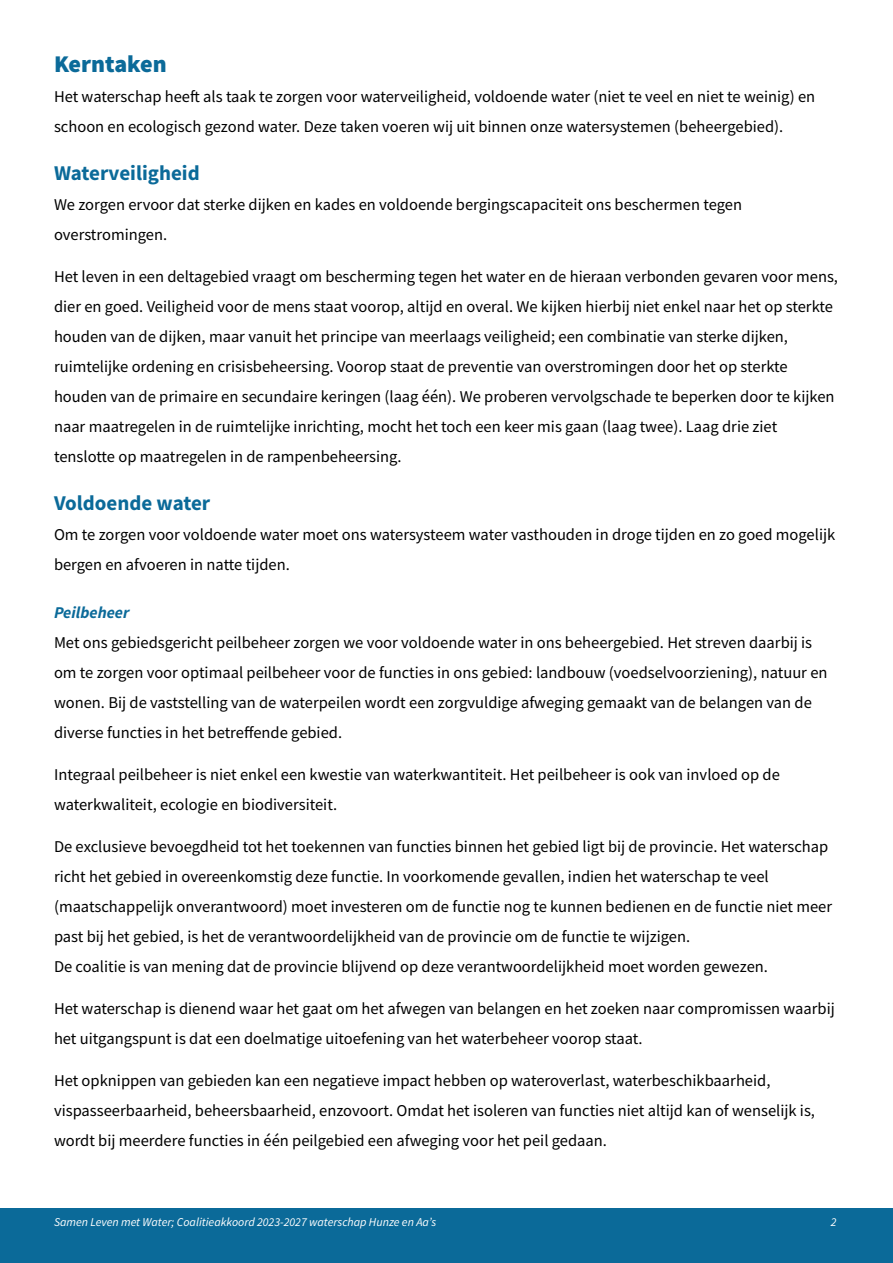
<style>
.page{position:relative;width:893px;height:1263px;background:#fff}
.page>*{position:absolute;margin:0;border:0;box-sizing:border-box;transform-origin:0 0}
.t1{font:900 24px "Source Sans Pro";color:#0b6a99}
.t2{font:700 21px "Source Sans Pro";color:#0b6a99}
.t3{font:16.5px/30px "Source Sans Pro";color:#000}
.t4{font:italic 700 16.5px "Source Sans Pro";color:#0b6a99}
.t5{font:italic 12px "Source Sans Pro";color:#fff}
</style>
<div class="page">
<div style="left:0;top:1209px;width:893px;height:54px;background:#0b6a99"></div>
<h1 class="t1" style="left:54px;top:47px;width:114px">Kerntaken</h1>
<p class="t3" style="left:54px;top:81px;width:763px">Het waterschap heeft als taak te zorgen voor waterveiligheid, voldoende water (niet te veel en niet te weinig) en schoon en ecologisch gezond water. Deze taken voeren wij uit binnen onze watersystemen (beheergebied).</p>
<p class="t2" style="left:54px;top:159px;width:147px">Waterveiligheid</p>
<p class="t3" style="left:54px;top:189px;width:690px">We zorgen ervoor dat sterke dijken en kades en voldoende bergingscapaciteit ons beschermen tegen overstromingen.</p>
<p class="t3" style="left:54px;top:261px;width:786px">Het leven in een deltagebied vraagt om bescherming tegen het water en de hieraan verbonden gevaren voor mens, dier en goed. Veiligheid voor de mens staat voorop, altijd en overal. We kijken hierbij niet enkel naar het op sterkte houden van de dijken, maar vanuit het principe van meerlaags veiligheid; een combinatie van sterke dijken, ruimtelijke ordening en crisisbeheersing. Voorop staat de preventie van overstromingen door het op sterkte houden van de primaire en secundaire keringen (laag één). We proberen vervolgschade te beperken door te kijken naar maatregelen in de ruimtelijke inrichting, mocht het toch een keer mis gaan (laag twee). Laag drie ziet tenslotte op maatregelen in de rampenbeheersing.</p>
<p class="t2" style="left:54px;top:489px;width:158px">Voldoende water</p>
<p class="t3" style="left:54px;top:519px;width:783px">Om te zorgen voor voldoende water moet ons watersysteem water vasthouden in droge tijden en zo goed mogelijk bergen en afvoeren in natte tijden.</p>
<p class="t4" style="left:54px;top:601px;width:77px">Peilbeheer</p>
<p class="t3" style="left:54px;top:627px;width:775px">Met ons gebiedsgericht peilbeheer zorgen we voor voldoende water in ons beheergebied. Het streven daarbij is om te zorgen voor optimaal peilbeheer voor de functies in ons gebied: landbouw (voedselvoorziening), natuur en wonen. Bij de vaststelling van de waterpeilen wordt een zorgvuldige afweging gemaakt van de belangen van de diverse functies in het betreffende gebied.</p>
<p class="t3" style="left:54px;top:759px;width:727px">Integraal peilbeheer is niet enkel een kwestie van waterkwantiteit. Het peilbeheer is ook van invloed op de waterkwaliteit, ecologie en biodiversiteit.</p>
<p class="t3" style="left:54px;top:831px;width:780px">De exclusieve bevoegdheid tot het toekennen van functies binnen het gebied ligt bij de provincie. Het waterschap richt het gebied in overeenkomstig deze functie. In voorkomende gevallen, indien het waterschap te veel (maatschappelijk onverantwoord) moet investeren om de functie nog te kunnen bedienen en de functie niet meer past bij het gebied, is het de verantwoordelijkheid van de provincie om de functie te wijzigen.<br>De coalitie is van mening dat de provincie blijvend op deze verantwoordelijkheid moet worden gewezen.</p>
<p class="t3" style="left:54px;top:993px;width:782px">Het waterschap is dienend waar het gaat om het afwegen van belangen en het zoeken naar compromissen waarbij het uitgangspunt is dat een doelmatige uitoefening van het waterbeheer voorop staat.</p>
<p class="t3" style="left:54px;top:1065px;width:763px">Het opknippen van gebieden kan een negatieve impact hebben op wateroverlast, waterbeschikbaarheid, vispasseerbaarheid, beheersbaarheid, enzovoort. Omdat het isoleren van functies niet altijd kan of wenselijk is, wordt bij meerdere functies in één peilgebied een afweging voor het peil gedaan.</p>
<p class="t5" style="left:54px;top:1214px;width:384px">Samen Leven met Water; Coalitieakkoord 2023-2027 waterschap Hunze en Aa’s</p>
<p class="t5" style="left:831px;top:1214px;width:7px">2</p>
</div>
